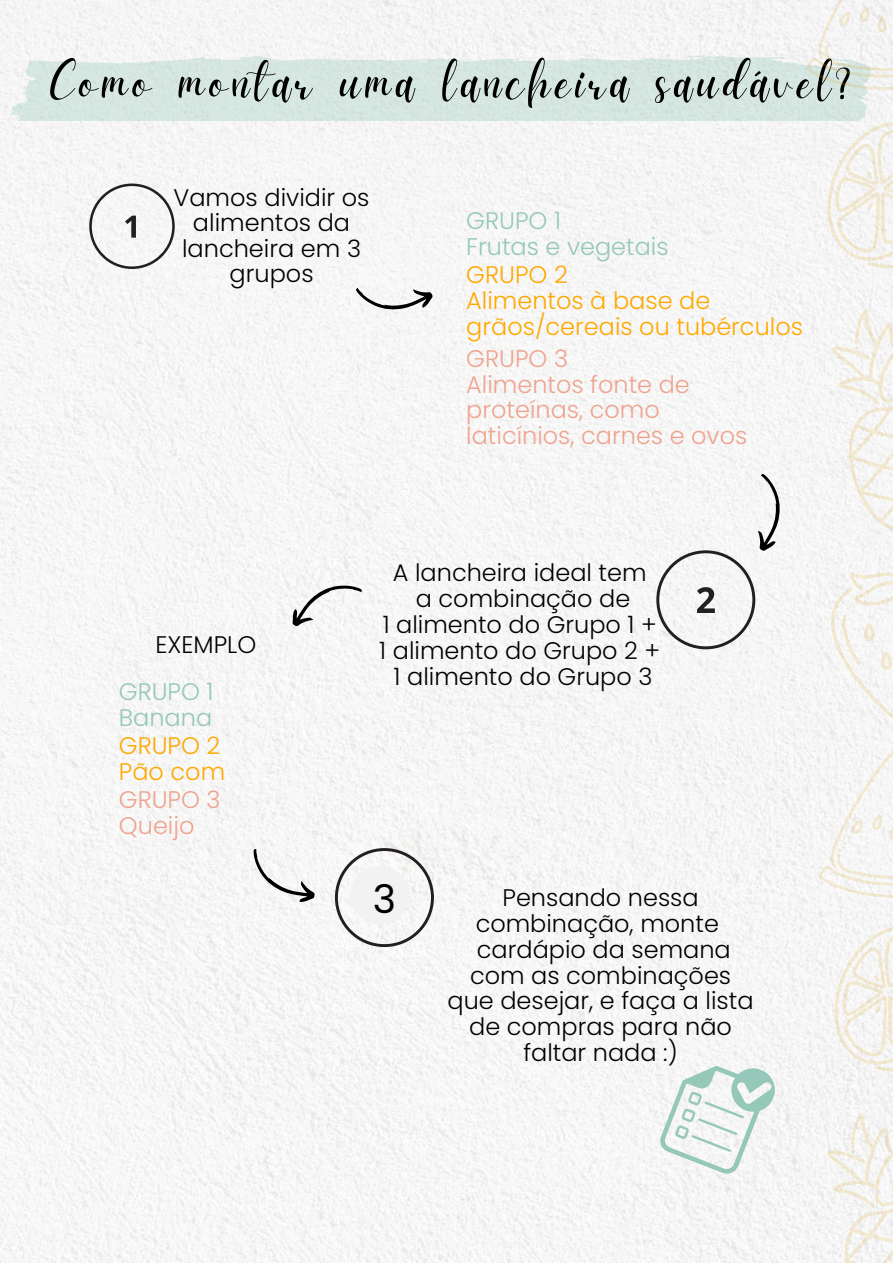
<style>
.page{position:relative;width:893px;height:1264px;background:#fff}
.page>*{position:absolute;margin:0;border:0;box-sizing:border-box;transform-origin:0 0}
.t1{font:52.5px "Daydream";letter-spacing:.09em;color:#000}
.t2{font:39.45px "Poppins";color:#000}
.t3{font:300 24px/25.8px "Poppins";color:#000;text-align:center}
.t4{font:300 24px/25.8px "Poppins";color:#efa38e}
.t5{font:300 24px/25.8px "Poppins";color:#ffa800}
.t6{font:300 24px/25.8px "Poppins";color:#95c8b9}
</style>
<div class="page">
<div style="left:0;top:0;width:892px;height:1262px;background:#f7f6f6"></div>
<svg style="left:3px;top:54px;width:879px;height:67px;background:#d8e7e3"></svg>
<svg style="left:797px;top:291px;width:95px;height:432px"></svg>
<svg style="left:826px;top:121px;width:66px;height:148px"></svg>
<svg style="left:806px;top:0;width:86px;height:90px"></svg>
<svg style="left:793px;top:1094px;width:99px;height:168px"></svg>
<svg style="left:833px;top:924px;width:59px;height:148px"></svg>
<svg style="left:818px;top:752px;width:74px;height:145px"></svg>
<svg style="left:89px;top:183px;width:86px;height:86px"></svg>
<svg style="left:356px;top:288px;width:77px;height:22px"></svg>
<svg style="left:656px;top:473px;width:126px;height:176px"></svg>
<svg style="left:285px;top:572px;width:78px;height:59px"></svg>
<svg style="left:335px;top:848px;width:99px;height:99px"></svg>
<svg style="left:242px;top:847px;width:77px;height:62px"></svg>
<div style="left:350px;top:865px;width:59px;height:59px;background:#f2f2f2;border-radius:50%"></div>
<svg style="left:656px;top:1044px;width:125px;height:136px"></svg>
<h1 class="t1" style="left:50px;top:52px;width:803px">Como montar uma lancheira saudável?</h1>
<p class="t3" style="left:173px;top:184px;width:197px">Vamos dividir os alimentos da lancheira em 3 grupos</p>
<p class="t6" style="left:466px;top:208px;width:204px">GRUPO 1<br>Frutas e vegetais</p>
<p class="t5" style="left:466px;top:262px;width:338px">GRUPO 2<br>Alimentos à base de grãos/cereais ou tubérculos</p>
<p class="t4" style="left:466px;top:345px;width:282px">GRUPO 3<br>Alimentos fonte de proteínas, como laticínios, carnes e ovos</p>
<p class="t3" style="left:155px;top:631px;width:102px">EXEMPLO</p>
<p class="t6" style="left:119px;top:679px;width:96px">GRUPO 1<br>Banana</p>
<p class="t5" style="left:119px;top:732px;width:108px">GRUPO 2<br>Pão com</p>
<p class="t4" style="left:119px;top:786px;width:103px">GRUPO 3<br>Queijo</p>
<p class="t3" style="left:379px;top:560px;width:282px">A lancheira ideal tem<br>a combinação de<br>1 alimento do Grupo 1 +<br>1 alimento do Grupo 2 +<br>1 alimento do Grupo 3</p>
<h2 class="t2" style="left:373px;top:871px;width:25px">3</h2>
<p class="t3" style="left:447px;top:884px;width:307px">Pensando nessa combinação, monte cardápio da semana com as combinações que desejar, e faça a lista de compras para não faltar nada :)</p>
</div>
